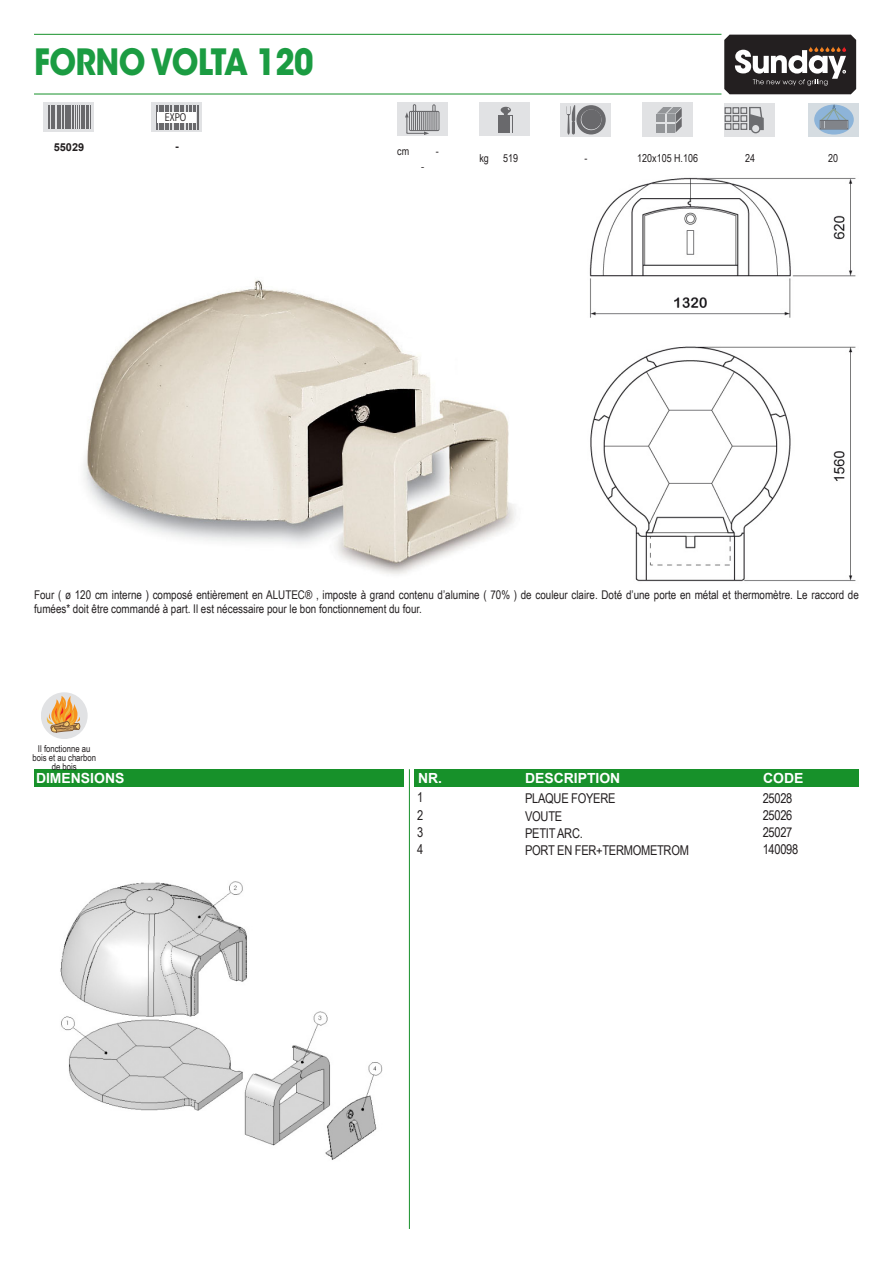
<style>
.page{position:relative;width:893px;height:1263px;background:#fff}
.page>*{position:absolute;margin:0;border:0;box-sizing:border-box;transform-origin:0 0}
.t1{font:700 36px "ITC Avant Garde Std";letter-spacing:-.02em;color:#1b9c42;scale:.88 1}
.t2{font:700 13.95px "Arial";color:#fff}
.t3{font:13.5px/17.1px "Arial Narrow";letter-spacing:-.02em;color:#231f20}
.t4{font:12px/13.5px "Arial Narrow";color:#231f20}
.t5{font:10.95px "Arial Narrow";color:#231f20}
.t6{font:700 10.95px "Arial";color:#231f20}
.t7{font:condensed 10.5px "ITC Avant Garde Std";color:#231f20}
.t8{font:9.45px/9px "Arial Narrow";color:#231f20;text-align:center}
.t9{font:9.45px "Arial";color:#231f20}
.t10{font:condensed 9.15px "ITC Avant Garde Std";color:#231f20;scale:1.15 1}
</style>
<div class="page">
<img style="left:83px;top:280px;width:433px;height:295px">
<div style="left:560px;top:103px;width:51px;height:34px;background:#e1e2e4"></div>
<svg style="left:576px;top:105px;width:30px;height:29px"></svg>
<svg style="left:581px;top:110px;width:20px;height:20px"></svg>
<div style="left:581px;top:109px;width:20px;height:20px;background:#69696c;border-radius:50%"></div>
<svg style="left:567px;top:105px;width:8px;height:30px"></svg>
<div style="left:808px;top:103px;width:51px;height:34px;background:#d5dce1"></div>
<svg style="left:814px;top:105px;width:40px;height:30px"></svg>
<svg style="left:820px;top:120px;width:28px;height:9px"></svg>
<svg style="left:821px;top:105px;width:26px;height:23px"></svg>
<div style="left:34px;top:769px;width:370px;height:17px;background:#17912a"></div>
<hr style="left:34px;top:34px;width:687px;height:1px;background:#17912a">
<hr style="left:34px;top:94px;width:687px;height:1px;background:#17912a">
<hr style="left:409px;top:769px;width:1px;height:460px;background:#17912a">
<div style="left:44px;top:102px;width:50px;height:30px;background:#e1e2e4"></div>
<svg style="left:48px;top:105px;width:43px;height:24px"></svg>
<div style="left:152px;top:102px;width:50px;height:30px;background:#e1e2e4"></div>
<svg style="left:156px;top:105px;width:43px;height:24px"></svg>
<div style="left:157px;top:112px;width:39px;height:10px;background:#fff"></div>
<div style="left:725px;top:103px;width:50px;height:33px;background:#e1e2e4"></div>
<div style="left:751px;top:124px;width:9px;height:9px;border:1px solid #6c6d70;border-radius:50%"></div>
<svg style="left:725px;top:107px;width:39px;height:23px"></svg>
<div style="left:642px;top:102px;width:51px;height:34px;background:#e1e2e4"></div>
<svg style="left:656px;top:107px;width:26px;height:26px"></svg>
<div style="left:397px;top:102px;width:51px;height:34px;background:#e1e2e4"></div>
<svg style="left:405px;top:104px;width:35px;height:31px"></svg>
<div style="left:479px;top:102px;width:51px;height:34px;background:#e1e2e4"></div>
<div style="left:498px;top:115px;width:15px;height:18px;background:#69696c"></div>
<svg style="left:501px;top:108px;width:11px;height:24px"></svg>
<div style="left:414px;top:769px;width:445px;height:17px;background:#17912a"></div>
<img style="left:589px;top:177px;width:267px;height:405px">
<img style="left:60px;top:881px;width:323px;height:279px">
<div style="left:41px;top:692px;width:47px;height:47px;background:#e1e2e4;border-radius:23px"></div>
<svg style="left:46px;top:696px;width:36px;height:37px"></svg>
<svg style="left:724px;top:35px;width:132px;height:59px;background:#4f4b4b"></svg>
<h1 class="t1" style="left:34px;top:38px;width:319px">FORNO VOLTA 120</h1>
<p class="t6" style="left:54px;top:139px;width:32px">55029</p>
<p class="t7" style="left:165px;top:111px;width:23px">EXPO</p>
<p class="t10" style="left:167px;top:112px;width:20px">EXPO</p>
<p class="t6" style="left:175px;top:139px;width:5px">-</p>
<p class="t5" style="left:397px;top:143px;width:13px">cm</p>
<p class="t9" style="left:421px;top:160px;width:5px">-</p>
<p class="t5" style="left:436px;top:143px;width:4px">-</p>
<p class="t5" style="left:479px;top:150px;width:11px">kg</p>
<p class="t5" style="left:503px;top:150px;width:16px">519</p>
<p class="t5" style="left:637px;top:150px;width:62px">120x105 H.106</p>
<p class="t5" style="left:745px;top:150px;width:11px">24</p>
<p class="t5" style="left:585px;top:150px;width:4px">-</p>
<p class="t5" style="left:828px;top:150px;width:11px">20</p>
<p class="t4" style="left:34px;top:588px;width:826px">Four ( ø 120 cm interne ) composé entièrement en ALUTEC® , imposte à grand contenu d’alumine ( 70% ) de couleur claire. Doté d’une porte en métal et thermomètre. Le raccord de fumées* doit être commandé à part. Il est nécessaire pour le bon fonctionnement du four.</p>
<p class="t8" style="left:32px;top:744px;width:65px">Il fonctionne au bois et au charbon de bois</p>
<p class="t2" style="left:36px;top:769px;width:90px">DIMENSIONS</p>
<p class="t2" style="left:418px;top:769px;width:26px">NR.</p>
<p class="t2" style="left:525px;top:769px;width:97px">DESCRIPTION</p>
<p class="t2" style="left:763px;top:769px;width:42px">CODE</p>
<p class="t3" style="left:417px;top:788px;width:8px;text-align:justify">1<br>2<br>3<br>4</p>
<p class="t3" style="left:763px;top:789px;width:37px">25028<br>25026<br>25027<br>140098</p>
<p class="t3" style="left:525px;top:790px;width:165px">PLAQUE FOYERE<br>VOUTE<br>PETIT ARC.<br>PORT EN FER+TERMOMETROM</p>
</div>
